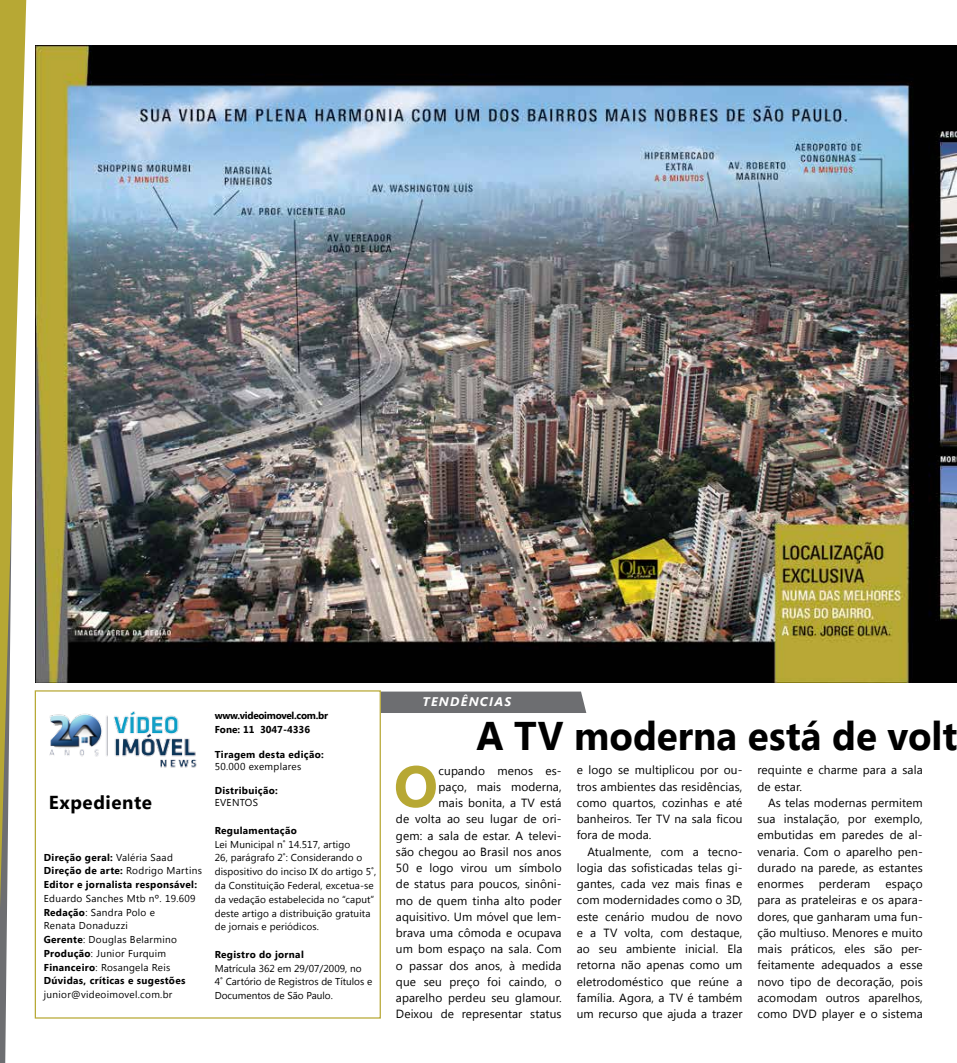
<style>
.page{position:relative;width:957px;height:1063px;background:#fff}
.page>*{position:absolute;margin:0;border:0;box-sizing:border-box;transform-origin:0 0}
.t1{font:700 58.25px "Segoe UI";color:#b7a834}
.t2{font:700 40px "Segoe UI";color:#000;scale:.96 1}
.t3{font:700 18.75px "Segoe UI";letter-spacing:.03em;color:#000}
.t4{font:italic 700 12.5px "Segoe UI";letter-spacing:.1em;color:#fff}
.t5{font:11.88px/16.2px "Segoe UI";letter-spacing:.01em;color:#000;text-align:justify}
.t6{font:10px/13.8px "Segoe UI";letter-spacing:.01em;color:#000}
.t7{font:10px/13.8px "Segoe UI";letter-spacing:.03em;color:#000}
.t8{font:700 10px/13.8px "Segoe UI";letter-spacing:.03em;color:#000}
.t9{font:700 10px/13.8px "Segoe UI";letter-spacing:-.03em;color:#000}
.s1{font-weight:400}
.s2{font-weight:700}
</style>
<div class="page">
<svg style="left:0;top:0;width:27px;height:1063px"></svg>
<div style="left:381px;top:692px;width:205px;height:21px;background:#6d6e71"></div>
<div style="left:35px;top:690px;width:346px;height:329px;border:1px solid #b7a834"></div>
<img style="left:49px;top:712px;width:148px;height:56px">
<img style="left:35px;top:45px;width:922px;height:638px">
<h3 class="t3" style="left:49px;top:789px;width:104px">Expediente</h3>
<p class="t8" style="left:44px;top:850px;width:160px">Direção geral: <span class="s1">Valéria Saad<br></span>Direção de arte: <span class="s1">Rodrigo Martins<br></span>Editor e jornalista responsável:</p>
<p class="t7" style="left:44px;top:891px;width:153px">Eduardo Sanches Mtb nº. 19.609<br><span class="s2">Redação</span>: Sandra Polo e<br>Renata Donaduzzi<br><span class="s2">Gerente</span>: Douglas Belarmino<br><span class="s2">Produção</span>: Junior Furquim<br><span class="s2">Financeiro</span>: Rosangela Reis<br><span class="s2">Dúvidas, críticas e sugestões</span></p>
<p class="t7" style="left:44px;top:987px;width:130px">junior@videoimovel.com.br</p>
<p class="t9" style="left:215px;top:708px;width:115px">www.videoimovel.com.br<br>Fone: 11 3047-4336</p>
<p class="t8" style="left:215px;top:748px;width:111px">Tiragem desta edição:</p>
<p class="t7" style="left:215px;top:760px;width:88px">50.000 exemplares</p>
<p class="t8" style="left:215px;top:784px;width:65px">Distribuição:</p>
<p class="t7" style="left:215px;top:796px;width:45px">EVENTOS</p>
<p class="t8" style="left:215px;top:823px;width:84px">Regulamentação</p>
<p class="t6" style="left:215px;top:837px;width:163px">Lei Municipal n˚ 14.517, artigo<br>26, parágrafo 2˚: Considerando o dispositivo do inciso IX do artigo 5˚, da Constituição Federal, excetua-se da vedação estabelecida no “caput” deste artigo a distribuição gratuita de jornais e periódicos.</p>
<p class="t8" style="left:215px;top:947px;width:91px">Registro do jornal</p>
<p class="t6" style="left:215px;top:961px;width:159px">Matrícula 362 em 29/07/2009, no<br>4˚ Cartório de Registros de Títulos e<br>Documentos de São Paulo.</p>
<p class="t4" style="left:422px;top:693px;width:90px">TENDÊNCIAS</p>
<h2 class="t2" style="left:476px;top:707px;width:503px">A TV moderna está de volt</h2>
<h1 class="t1" style="left:394px;top:745px;width:46px">O</h1>
<p class="t5" style="left:396px;top:762px;width:167px;text-align:right">cupando menos es-<br>paço, mais moderna,<br>mais bonita, a TV está<br>de volta ao seu lugar de ori&shy;gem: a sala de estar. A televi&shy;são chegou ao Brasil nos anos<br>50 e logo virou um símbolo de status para poucos, sinôni&shy;mo de quem tinha alto poder aquisitivo. Um móvel que lem&shy;brava uma cômoda e ocupava um bom espaço na sala. Com o passar dos anos, à medida que seu preço foi caindo, o aparelho perdeu seu glamour.<br>Deixou de representar status</p>
<p class="t5" style="left:577px;top:762px;width:167px">e logo se multiplicou por ou&shy;tros ambientes das residências, como quartos, cozinhas e até banheiros. Ter TV na sala ficou fora de moda.</p>
<p class="t5" style="left:577px;top:843px;width:167px;text-indent:11px">Atualmente, com a tecno&shy;logia das sofisticadas telas gi&shy;gantes, cada vez mais finas e com modernidades como o 3D, este cenário mudou de novo e a TV volta, com destaque, ao seu ambiente inicial. Ela retorna não apenas como um eletrodoméstico que reúne a família. Agora, a TV é também um recurso que ajuda a trazer</p>
<p class="t5" style="left:757px;top:762px;width:167px">requinte e charme para a sala de estar.</p>
<p class="t5" style="left:757px;top:794px;width:167px;text-indent:11px">As telas modernas permitem sua instalação, por exemplo, embutidas em paredes de al&shy;venaria. Com o aparelho pen&shy;durado na parede, as estantes enormes</p>
<p class="t5" style="left:819px;top:875px;width:53px">perderam</p>
<p class="t5" style="left:757px;top:875px;width:167px;text-indent:128px">espaço para as prateleiras e os apara&shy;dores, que ganharam uma fun&shy;ção multiuso. Menores e muito mais práticos, eles são per&shy;feitamente adequados a esse novo tipo de decoração, pois acomodam outros aparelhos, como DVD player e o sistema</p>
</div>
